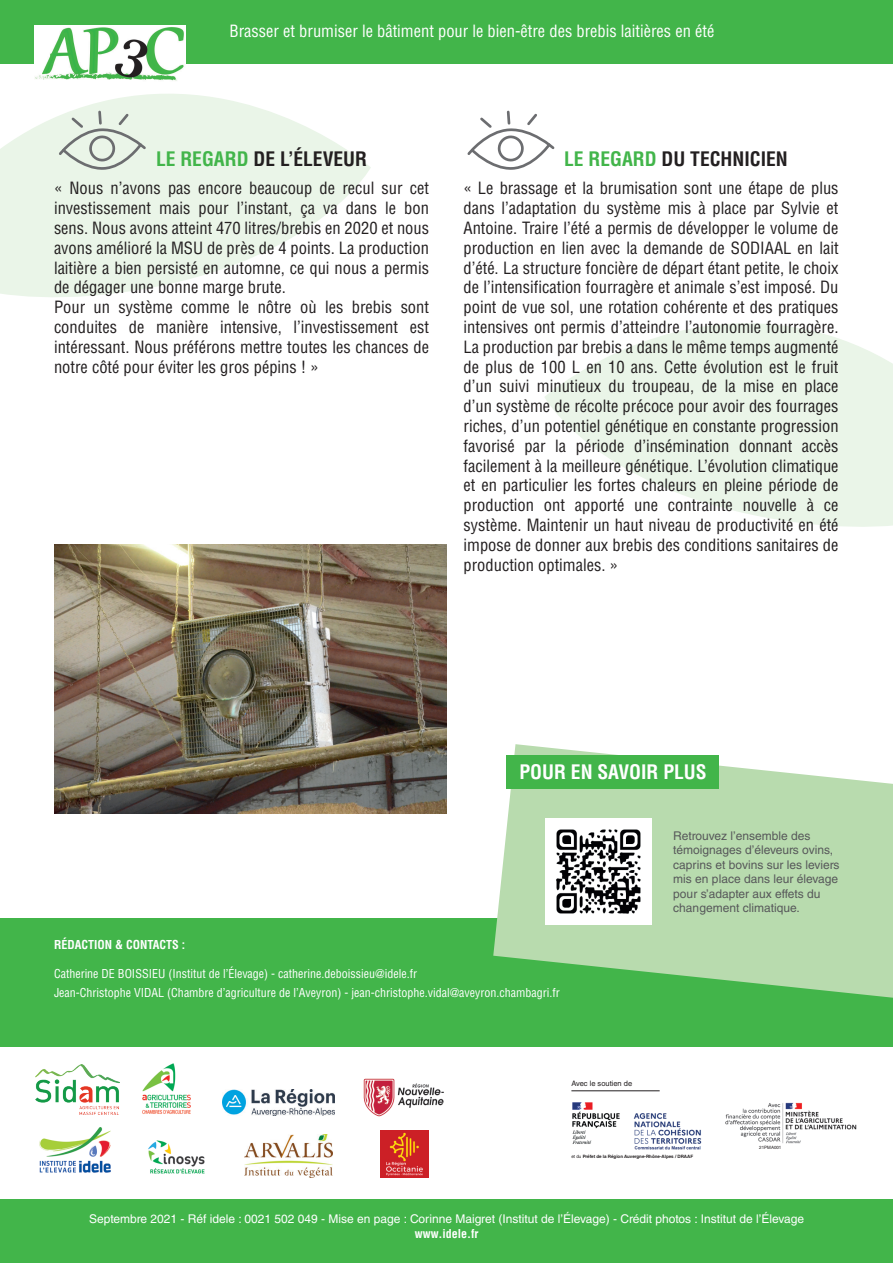
<style>
.page{position:relative;width:893px;height:1263px;background:#fff}
.page>*{position:absolute;margin:0;border:0;box-sizing:border-box;transform-origin:0 0}
.t1{font:700 condensed 19.5px "Helvetica LT Std";color:#231f20}
.t2{font:700 condensed 19.5px "Helvetica LT Std";color:#fff}
.t3{font:condensed 16.5px/19.8px "Helvetica LT Std";color:#231f20}
.t4{font:condensed 16.5px "Helvetica LT Std";color:#fff}
.t5{font:condensed 12px/18.6px "Helvetica LT Std";color:#fff}
.t6{font:12px/14.4px "Helvetica LT Std";color:#57585a}
.t7{font:12px "Helvetica LT Std";color:#fff}
.t8{font:700 condensed 12px "Helvetica LT Std";color:#fff}
.t9{font:7.5px "Helvetica LT Std";color:#231f20}
.t10{font:700 4.5px "Helvetica LT Std";color:#231f20}
.t11{font:4.5px "Helvetica LT Std";color:#231f20}
.s1{color:#42b54a}
.s2{font-weight:400}
</style>
<div class="page">
<svg style="left:545px;top:323px;width:348px;height:204px;fill:#eaf5e8"></svg>
<svg style="left:0;top:94px;width:371px;height:203px;fill:#eaf5e8"></svg>
<div style="left:0;top:1200px;width:893px;height:63px;background:#42b54a"></div>
<div style="left:0;top:918px;width:893px;height:129px;background:#42b54a"></div>
<div style="left:0;top:0;width:893px;height:63px;background:#42b54a"></div>
<img style="left:34px;top:26px;width:151px;height:55px">
<img style="left:36px;top:1065px;width:83px;height:50px">
<img style="left:39px;top:1127px;width:72px;height:46px">
<img style="left:142px;top:1063px;width:49px;height:51px">
<img style="left:148px;top:1140px;width:57px;height:34px">
<img style="left:244px;top:1135px;width:88px;height:42px">
<img style="left:363px;top:1078px;width:81px;height:39px">
<img style="left:222px;top:1090px;width:113px;height:26px">
<img style="left:381px;top:1130px;width:47px;height:47px">
<img style="left:572px;top:1102px;width:130px;height:48px">
<img style="left:725px;top:1102px;width:132px;height:42px">
<hr style="left:571px;top:1090px;width:89px;height:1px;background:#231f20">
<img style="left:54px;top:544px;width:392px;height:270px">
<svg style="left:58px;top:109px;width:89px;height:63px;background:#d8e1d6"></svg>
<svg style="left:467px;top:110px;width:88px;height:60px"></svg>
<svg style="left:493px;top:744px;width:400px;height:254px;fill:#b8dbae"></svg>
<div style="left:506px;top:756px;width:213px;height:33px;background:#42b54a"></div>
<img style="left:545px;top:818px;width:107px;height:107px">
<p class="t4" style="left:230px;top:21px;width:486px">Brasser et brumiser le bâtiment pour le bien-être des brebis laitières en été</p>
<p class="t1" style="left:156px;top:147px;width:213px"><span class="s1">LE REGARD</span> DE L’ÉLEVEUR</p>
<p class="t3" style="left:54px;top:178px;width:377px">« Nous n’avons pas encore beaucoup de recul sur cet investissement mais pour l’instant, ça va dans le bon sens. Nous avons atteint 470 litres/brebis en 2020 et nous avons amélioré la MSU de près de 4 points. La production laitière a bien persisté en automne, ce qui nous a permis de dégager une bonne marge brute.<br>Pour un système comme le nôtre où les brebis sont conduites de manière intensive, l’investissement est intéressant. Nous préférons mettre toutes les chances de notre côté pour éviter les gros pépins ! »</p>
<p class="t1" style="left:564px;top:147px;width:225px"><span class="s1">LE REGARD</span> DU TECHNICIEN</p>
<p class="t3" style="left:463px;top:178px;width:377px;text-align:justify">« Le brassage et la brumisation sont une étape de plus dans l’adaptation du système mis à place par Sylvie et Antoine. Traire l’été a permis de développer le volume de production en lien avec la demande de SODIAAL en lait d’été. La structure foncière de départ étant petite, le choix de l’intensification fourragère et animale s’est imposé. Du point de vue sol, une rotation cohérente et des pratiques intensives ont permis d’atteindre l’autonomie fourragère.<br>La production par brebis a dans le même temps augmenté de plus de 100 L en 10 ans. Cette évolution est le fruit d’un suivi minutieux du troupeau, de la mise en place d’un système de récolte précoce pour avoir des fourrages riches, d’un potentiel génétique en constante progression favorisé par la période d’insémination donnant accès facilement à la meilleure génétique. L’évolution climatique et en particulier les fortes chaleurs en pleine période de production ont apporté une contrainte nouvelle à ce système. Maintenir un haut niveau de productivité en été impose de donner aux brebis des conditions sanitaires de production optimales. »</p>
<p class="t2" style="left:519px;top:760px;width:189px">POUR EN SAVOIR PLUS</p>
<p class="t6" style="left:673px;top:828px;width:168px">Retrouvez l’ensemble des témoignages d’éleveurs ovins, caprins et bovins sur les leviers mis en place dans leur élevage pour s’adapter aux effets du changement climatique.</p>
<p class="t8" style="left:54px;top:937px;width:133px">RÉDACTION &amp; CONTACTS :</p>
<p class="t5" style="left:54px;top:964px;width:507px">Catherine DE BOISSIEU (Institut de l’Élevage) - catherine.deboissieu@idele.fr<br>Jean-Christophe VIDAL (Chambre d’agriculture de l’Aveyron) - jean-christophe.vidal@aveyron.chambagri.fr</p>
<p class="t9" style="left:571px;top:1079px;width:62px">Avec le soutien de</p>
<p class="t10" style="left:571px;top:1154px;width:123px"><span class="s2">et du</span> Préfet de la Région Auvergne-Rhône-Alpes / DRAAF</p>
<p class="t11" style="left:759px;top:1145px;width:23px">21PMA001</p>
<p class="t7" style="left:89px;top:1212px;width:716px">Septembre 2021 - Réf idele : 0021 502 049 - Mise en page : Corinne Maigret (Institut de l’Élevage) - Crédit photos : Institut de l’Élevage</p>
<p class="t8" style="left:415px;top:1226px;width:65px">www.idele.fr</p>
</div>
